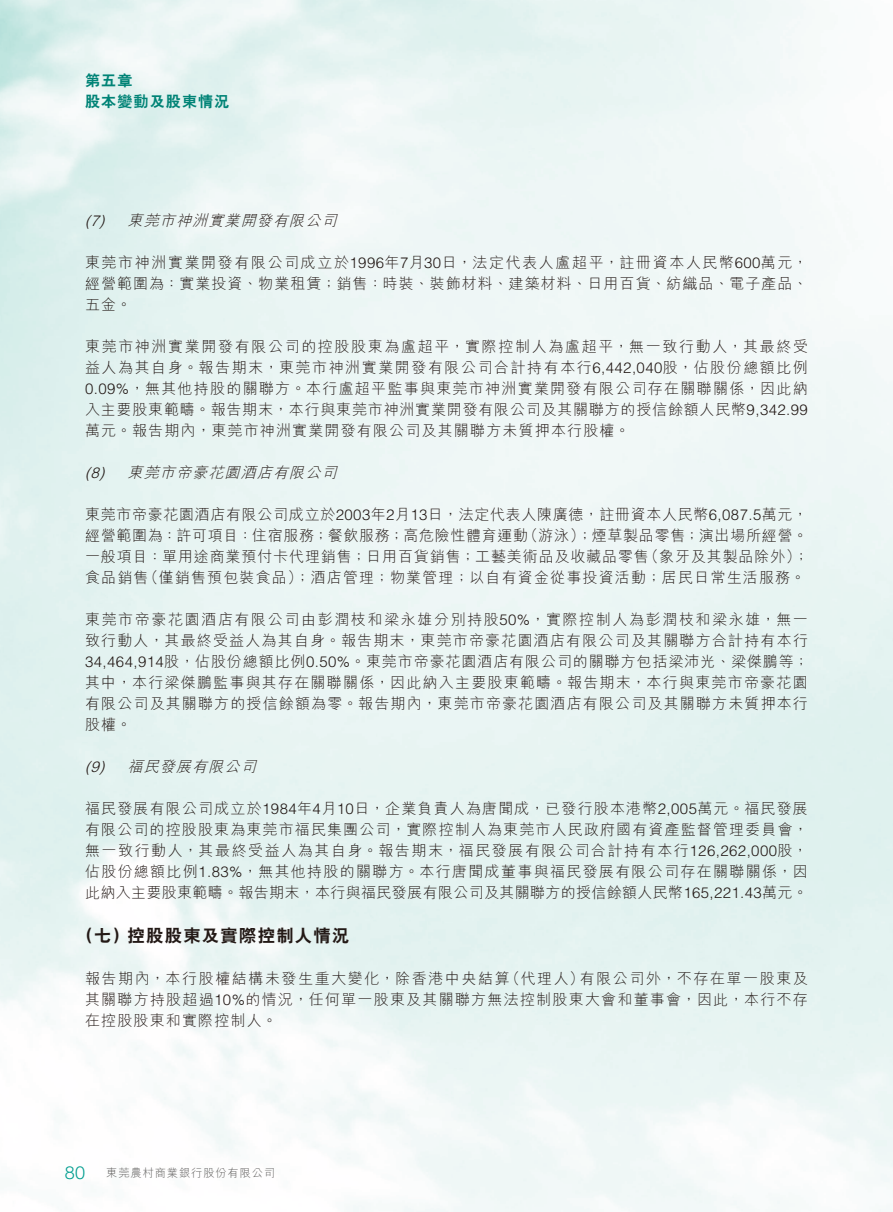
<style>
.page{position:relative;width:893px;height:1212px;background:#fff}
.page>*{position:absolute;margin:0;border:0;box-sizing:border-box;transform-origin:0 0}
.t1{font:800 17.25px "C Hei 2 HK";letter-spacing:.08em;color:#231916}
.t2{font:300 15px/21px "M Hei HK";letter-spacing:.08em;color:#231916;text-align:justify}
.t3{font:italic 300 15px "M Hei HK";color:#231916}
.t4{font:800 15px/21px "C Hei 2 HK";letter-spacing:.08em;color:#008376}
.t5{font:300 11.25px "M Hei HK";letter-spacing:.08em;color:#595857}
.s1{font-family:"Helvetica LT Std"}
.s2{font-family:"Helvetica Neue LT Std";font-size:18px;color:#009d8f}
</style>
<div class="page">
<p class="t4" style="left:85px;top:69px;width:146px">第五章<br>股本變動及股東情況</p>
<p class="t3" style="left:85px;top:213px;width:257px"><span class="s1">(7)</span> 東莞市神洲實業開發有限公司</p>
<p class="t2" style="left:85px;top:252px;width:724px">東莞市神洲實業開發有限公司成立於<span class="s1">1996</span>年<span class="s1">7</span>月<span class="s1">30</span>日，法定代表人盧超平，註冊資本人民幣<span class="s1">600</span>萬元，經營範圍為：實業投資、物業租賃；銷售：時裝、裝飾材料、建築材料、日用百貨、紡織品、電子產品、五金。</p>
<p class="t2" style="left:85px;top:336px;width:724px">東莞市神洲實業開發有限公司的控股股東為盧超平，實際控制人為盧超平，無一致行動人，其最終受益人為其自身。報告期末，東莞市神洲實業開發有限公司合計持有本行<span class="s1">6,442,040</span>股，佔股份總額比例<span class="s1">0.09%</span>，無其他持股的關聯方。本行盧超平監事與東莞市神洲實業開發有限公司存在關聯關係，因此納入主要股東範疇。報告期末，本行與東莞市神洲實業開發有限公司及其關聯方的授信餘額人民幣<span class="s1">9,342.99</span>萬元。報告期內，東莞市神洲實業開發有限公司及其關聯方未質押本行股權。</p>
<p class="t3" style="left:85px;top:465px;width:257px"><span class="s1">(8)</span> 東莞市帝豪花園酒店有限公司</p>
<p class="t2" style="left:85px;top:504px;width:725px">東莞市帝豪花園酒店有限公司成立於<span class="s1">2003</span>年<span class="s1">2</span>月<span class="s1">13</span>日，法定代表人陳廣德，註冊資本人民幣<span class="s1">6,087.5</span>萬元，經營範圍為：許可項目：住宿服務；餐飲服務；高危險性體育運動（游泳）；煙草製品零售；演出場所經營。一般項目：單用途商業預付卡代理銷售；日用百貨銷售；工藝美術品及收藏品零售（象牙及其製品除外）；食品銷售（僅銷售預包裝食品）；酒店管理；物業管理；以自有資金從事投資活動；居民日常生活服務。</p>
<p class="t2" style="left:85px;top:609px;width:725px">東莞市帝豪花園酒店有限公司由彭潤枝和梁永雄分別持股<span class="s1">50%</span>，實際控制人為彭潤枝和梁永雄，無一致行動人，其最終受益人為其自身。報告期末，東莞市帝豪花園酒店有限公司及其關聯方合計持有本行<span class="s1">34,464,914</span>股，佔股份總額比例<span class="s1">0.50%</span>。東莞市帝豪花園酒店有限公司的關聯方包括梁沛光、梁傑鵬等；其中，本行梁傑鵬監事與其存在關聯關係，因此納入主要股東範疇。報告期末，本行與東莞市帝豪花園有限公司及其關聯方的授信餘額為零。報告期內，東莞市帝豪花園酒店有限公司及其關聯方未質押本行股權。</p>
<p class="t3" style="left:85px;top:759px;width:176px"><span class="s1">(9)</span> 福民發展有限公司</p>
<p class="t2" style="left:85px;top:798px;width:725px">福民發展有限公司成立於<span class="s1">1984</span>年<span class="s1">4</span>月<span class="s1">10</span>日，企業負責人為唐聞成，已發行股本港幣<span class="s1">2,005</span>萬元。福民發展有限公司的控股股東為東莞市福民集團公司，實際控制人為東莞市人民政府國有資產監督管理委員會，無一致行動人，其最終受益人為其自身。報告期末，福民發展有限公司合計持有本行<span class="s1">126,262,000</span>股，佔股份總額比例<span class="s1">1.83%</span>，無其他持股的關聯方。本行唐聞成董事與福民發展有限公司存在關聯關係，因此納入主要股東範疇。報告期末，本行與福民發展有限公司及其關聯方的授信餘額人民幣<span class="s1">165,221.43</span>萬元。</p>
<p class="t1" style="left:76px;top:926px;width:274px">（七）控股股東及實際控制人情況</p>
<p class="t2" style="left:85px;top:967px;width:724px">報告期內，本行股權結構未發生重大變化，除香港中央結算（代理人）有限公司外，不存在單一股東及其關聯方持股超過<span class="s1">10%</span>的情況，任何單一股東及其關聯方無法控制股東大會和董事會，因此，本行不存在控股股東和實際控制人。</p>
<p class="t5" style="left:65px;top:1167px;width:212px"><span class="s2">80</span> 東莞農村商業銀行股份有限公司</p>
</div>
